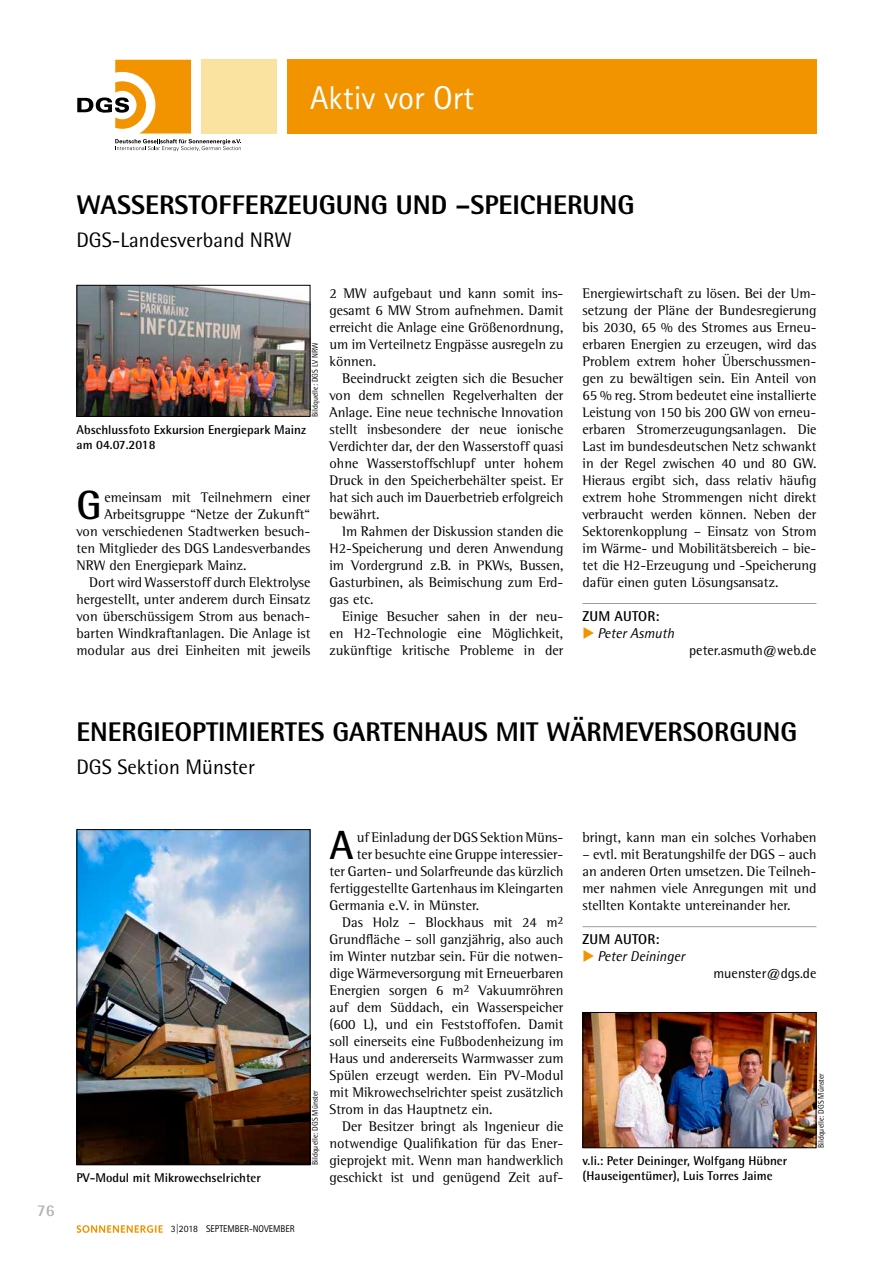
<style>
.page{position:relative;width:893px;height:1263px;background:#fff}
.page>*{position:absolute;margin:0;border:0;box-sizing:border-box;transform-origin:0 0}
.t1{font:700 40.8px "Rotis Semi Sans Std";color:#000}
.t2{font:33px "Rotis Sans Serif Std";color:#fff}
.t3{font:800 27px "Rotis Semi Sans Std";color:#000}
.t4{font:21px "Rotis Semi Sans Std";color:#000}
.t5{font:700 16.5px "Rotis Semi Sans Std";color:#b1b3b4}
.t6{font:14.25px/17px "Rotis Semi Serif Std";color:#000;text-align:justify}
.t7{font:14.25px "Rotis Semi Sans Std";color:#000}
.t8{font:italic 14.25px "Rotis Semi Sans Std";color:#000}
.t9{font:700 14.25px "Rotis Semi Sans Std";letter-spacing:.01em;color:#000}
.t10{font:700 12.75px/15px "Rotis Semi Sans Std";color:#000}
.t11{font:9.75px "Rotis Sans Serif Std";color:#000}
.t12{font:8.25px "Rotis Semi Sans Std";color:#000;scale:.94 1}
.s1{color:#f29400}
</style>
<div class="page">
<svg style="left:77px;top:1225px;width:86px;height:8px"></svg>
<div style="left:202px;top:60px;width:75px;height:74px;background:#fae3a1"></div>
<svg style="left:77px;top:60px;width:164px;height:91px"></svg>
<div style="left:287px;top:60px;width:529px;height:74px;background:#f29400"></div>
<hr style="left:583px;top:603px;width:233px;height:1px;background:#9c9d9f">
<hr style="left:583px;top:926px;width:233px;height:1px;background:#9c9d9f">
<img style="left:79px;top:287px;width:229px;height:128px">
<div style="left:77px;top:285px;width:233px;height:132px;border:1px solid #000"></div>
<img style="left:79px;top:831px;width:229px;height:332px">
<div style="left:77px;top:829px;width:233px;height:336px;border:1px solid #000"></div>
<img style="left:585px;top:1014px;width:229px;height:132px">
<div style="left:583px;top:1012px;width:233px;height:136px;border:1px solid #000"></div>
<h2 class="t2" style="left:310px;top:78px;width:165px">Aktiv vor Ort</h2>
<h3 class="t3" style="left:77px;top:188px;width:560px">WASSERSTOFFERZEUGUNG UND –SPEICHERUNG</h3>
<h3 class="t4" style="left:77px;top:227px;width:217px">DGS-Landesverband NRW</h3>
<p class="t12" style="left:310px;top:417px;width:80px;rotate:-90deg">Bildquelle: DGS LV NRW</p>
<p class="t10" style="left:77px;top:422px;width:231px">Abschlussfoto Exkursion Energiepark Mainz am 04.07.2018</p>
<h1 class="t1" style="left:77px;top:480px;width:26px">G</h1>
<p class="t6" style="left:105px;top:488px;width:207px">emeinsam mit Teilnehmern einer</p>
<p class="t6" style="left:105px;top:505px;width:207px">Arbeitsgruppe “Netze der Zukunft“</p>
<p class="t6" style="left:77px;top:522px;width:235px">von verschiedenen Stadtwerken besuch-</p>
<p class="t6" style="left:77px;top:539px;width:235px">ten Mitglieder des DGS Landesverbandes</p>
<p class="t6" style="left:77px;top:556px;width:172px">NRW den Energiepark Mainz.</p>
<p class="t6" style="left:89px;top:574px;width:223px">Dort wird Wasserstoff durch Elektrolyse</p>
<p class="t6" style="left:77px;top:591px;width:235px">hergestellt, unter anderem durch Einsatz</p>
<p class="t6" style="left:77px;top:608px;width:235px">von überschüssigem Strom aus benach-</p>
<p class="t6" style="left:77px;top:625px;width:235px">barten Windkraftanlagen. Die Anlage ist</p>
<p class="t6" style="left:77px;top:642px;width:235px">modular aus drei Einheiten mit jeweils</p>
<p class="t6" style="left:330px;top:284px;width:235px">2 MW aufgebaut und kann somit ins&shy;gesamt 6 MW Strom aufnehmen. Damit erreicht die Anlage eine Größenordnung, um im Verteilnetz Engpässe ausregeln zu können.</p>
<p class="t6" style="left:330px;top:369px;width:235px;text-indent:13px">Beeindruckt zeigten sich die Besucher von dem schnellen Regelverhalten der Anlage. Eine neue technische Innovation stellt insbesondere der neue ionische Verdichter dar, der den Wasserstoff quasi ohne Wasserstoffschlupf unter hohem Druck in den Speicherbehälter speist. Er hat sich auch im Dauerbetrieb erfolgreich bewährt.</p>
<p class="t6" style="left:330px;top:523px;width:235px;text-indent:13px">Im Rahmen der Diskussion standen die H2-Speicherung und deren Anwendung im Vordergrund z.B. in PKWs, Bussen, Gasturbinen, als Beimischung zum Erd&shy;gas etc.</p>
<p class="t6" style="left:330px;top:608px;width:235px;text-indent:13px">Einige Besucher sahen in der neu&shy;en H2-Technologie eine Möglichkeit, zukünftige kritische Probleme in der</p>
<p class="t6" style="left:583px;top:284px;width:235px">Energiewirtschaft zu lösen. Bei der Um&shy;setzung der Pläne der Bundesregierung bis 2030, 65 % des Stromes aus Erneu&shy;erbaren Energien zu erzeugen, wird das Problem extrem hoher Überschussmen&shy;gen zu bewältigen sein. Ein Anteil von 65 % reg. Strom bedeutet eine installierte Leistung von 150 bis 200 GW von erneu&shy;erbaren Stromerzeugungsanlagen. Die Last im bundesdeutschen Netz schwankt in der Regel zwischen 40 und 80 GW.<br>Hieraus ergibt sich, dass relativ häufig extrem hohe Strommengen nicht direkt verbraucht werden können. Neben der Sektorenkopplung – Einsatz von Strom im Wärme- und Mobilitätsbereich – bie&shy;tet die H2-Erzeugung und -Speicherung dafür einen guten Lösungsansatz.</p>
<p class="t9" style="left:583px;top:607px;width:78px">ZUM AUTOR:</p>
<p class="t8" style="left:583px;top:624px;width:93px"><span class="s1">◆</span> Peter Asmuth</p>
<p class="t7" style="left:689px;top:642px;width:129px">peter.asmuth@web.de</p>
<p class="t5" style="left:37px;top:1200px;width:19px">76</p>
<h3 class="t3" style="left:77px;top:715px;width:722px">ENERGIEOPTIMIERTES GARTENHAUS MIT WÄRMEVERSORGUNG</h3>
<h3 class="t4" style="left:77px;top:754px;width:180px">DGS Sektion Münster</h3>
<p class="t10" style="left:77px;top:1170px;width:186px">PV-Modul mit Mikrowechselrichter</p>
<p class="t11" style="left:171px;top:1223px;width:125px">3|2018 SEPTEMBER-NOVEMBER</p>
<p class="t12" style="left:310px;top:1165px;width:82px;rotate:-90deg">Bildquelle: DGS Münster</p>
<h1 class="t1" style="left:330px;top:820px;width:26px">A</h1>
<p class="t6" style="left:357px;top:829px;width:208px">uf Einladung der DGS Sektion Müns-</p>
<p class="t6" style="left:357px;top:846px;width:208px">ter besuchte eine Gruppe interessier-</p>
<p class="t6" style="left:330px;top:863px;width:235px">ter Garten- und Solarfreunde das kürzlich</p>
<p class="t6" style="left:330px;top:880px;width:235px">fertiggestellte Gartenhaus im Kleingarten</p>
<p class="t6" style="left:330px;top:897px;width:151px">Germania e.V. in Münster.</p>
<p class="t6" style="left:342px;top:914px;width:223px">Das Holz – Blockhaus mit 24 m<sup>2</sup></p>
<p class="t6" style="left:330px;top:931px;width:235px">Grundfläche – soll ganzjährig, also auch</p>
<p class="t6" style="left:330px;top:948px;width:235px">im Winter nutzbar sein. Für die notwen-</p>
<p class="t6" style="left:330px;top:965px;width:235px">dige Wärmeversorgung mit Erneuerbaren</p>
<p class="t6" style="left:330px;top:982px;width:235px">Energien sorgen 6 m<sup>2</sup> Vakuumröhren</p>
<p class="t6" style="left:330px;top:999px;width:235px">auf dem Süddach, ein Wasserspeicher</p>
<p class="t6" style="left:330px;top:1016px;width:235px">(600 L), und ein Feststoffofen. Damit</p>
<p class="t6" style="left:330px;top:1033px;width:235px">soll einerseits eine Fußbodenheizung im</p>
<p class="t6" style="left:330px;top:1050px;width:235px">Haus und andererseits Warmwasser zum</p>
<p class="t6" style="left:330px;top:1067px;width:235px">Spülen erzeugt werden. Ein PV-Modul</p>
<p class="t6" style="left:330px;top:1084px;width:235px">mit Mikrowechselrichter speist zusätzlich</p>
<p class="t6" style="left:330px;top:1101px;width:165px">Strom in das Hauptnetz ein.</p>
<p class="t6" style="left:342px;top:1118px;width:223px">Der Besitzer bringt als Ingenieur die</p>
<p class="t6" style="left:330px;top:1135px;width:235px">notwendige Qualifikation für das Ener-</p>
<p class="t6" style="left:330px;top:1152px;width:235px">gieprojekt mit. Wenn man handwerklich</p>
<p class="t6" style="left:330px;top:1169px;width:235px">geschickt ist und genügend Zeit auf-</p>
<p class="t6" style="left:583px;top:829px;width:235px">bringt, kann man ein solches Vorhaben</p>
<p class="t6" style="left:583px;top:846px;width:235px">– evtl. mit Beratungshilfe der DGS – auch an anderen Orten umsetzen. Die Teilneh&shy;mer nahmen viele Anregungen mit und stellten Kontakte untereinander her.</p>
<p class="t9" style="left:583px;top:930px;width:78px">ZUM AUTOR:</p>
<p class="t8" style="left:583px;top:948px;width:104px"><span class="s1">◆</span> Peter Deininger</p>
<p class="t7" style="left:713px;top:965px;width:105px">muenster@dgs.de</p>
<p class="t10" style="left:583px;top:1153px;width:206px">v.li.: Peter Deininger, Wolfgang Hübner (Hauseigentümer), Luis Torres Jaime</p>
<p class="t12" style="left:816px;top:1148px;width:82px;rotate:-90deg">Bildquelle: DGS Münster</p>
</div>
